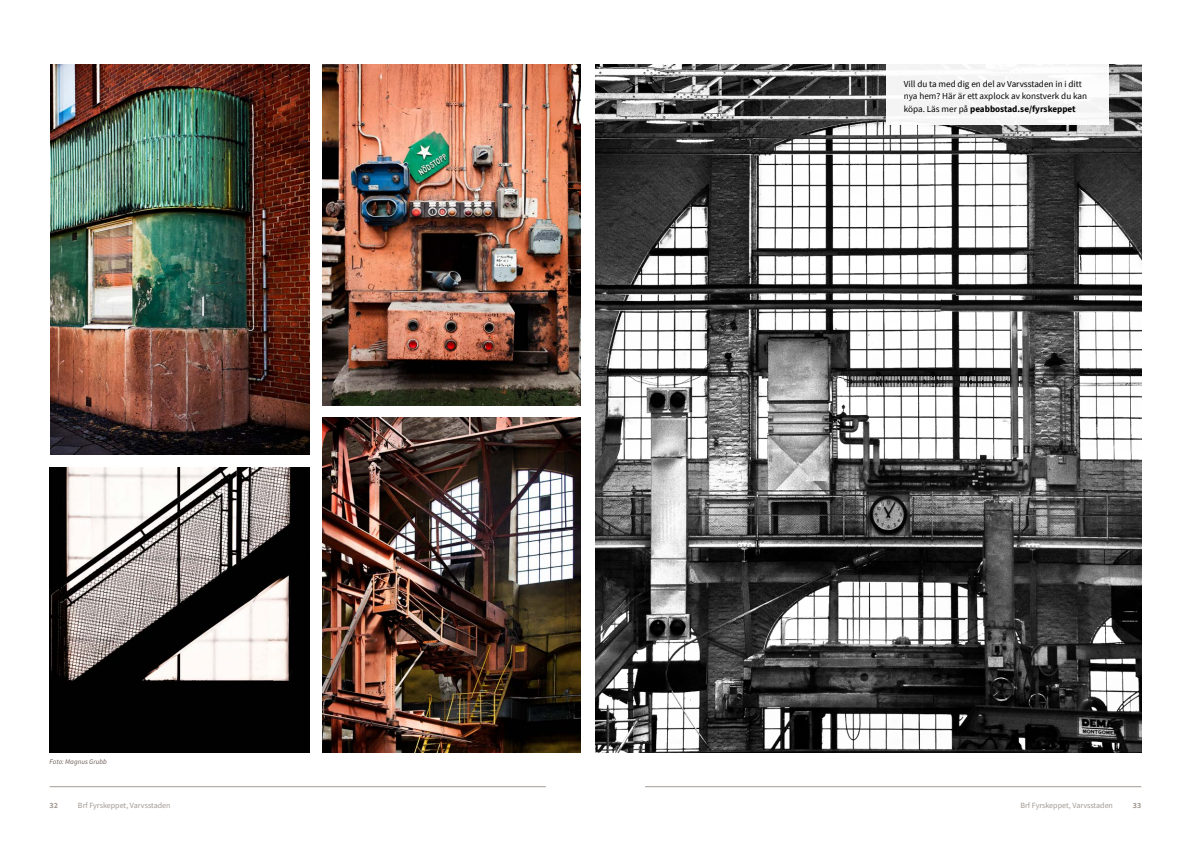
<style>
.page{position:relative;width:1191px;height:842px;background:#fff}
.page>*{position:absolute;margin:0;border:0;box-sizing:border-box;transform-origin:0 0}
.t1{font:9.1px "Source Sans Pro";color:#000}
.t2{font:700 9.1px "Source Sans Pro";color:#000}
.t3{font:8px "Source Sans Pro";color:#a29993}
.t4{font:700 8px "Source Sans Pro";color:#a29993}
.Fotorättigheter{font:italic 7px "Source Sans Pro";color:#6b5d56}
.s1{font-weight:400}
</style>
<div class="page">
<hr style="left:645px;top:786px;width:496px;height:1px;background:#a29993">
<hr style="left:50px;top:786px;width:496px;height:1px;background:#a29993">
<img style="left:50px;top:65px;width:259px;height:389px">
<img style="left:322px;top:65px;width:259px;height:341px">
<img style="left:322px;top:417px;width:259px;height:335px">
<img style="left:50px;top:467px;width:259px;height:285px">
<img style="left:595px;top:65px;width:546px;height:687px">
<div style="left:886px;top:47px;width:222px;height:78px;background:#f8f8f8"></div>
<p class="Fotorättigheter" style="left:50px;top:757px;width:59px">Foto: Magnus Grubb</p>
<p class="t1" style="left:904px;top:78px;width:179px">Vill du ta med dig en del av Varvsstaden in i ditt</p>
<p class="t1" style="left:904px;top:90px;width:185px">nya hem? Här är ett axplock av konstverk du kan</p>
<p class="t2" style="left:904px;top:103px;width:173px"><span class="s1">köpa. Läs mer på</span> peabbostad.se/fyrskeppet</p>
<p class="t4" style="left:50px;top:800px;width:10px">32</p>
<p class="t3" style="left:78px;top:800px;width:94px">Brf Fyrskeppet, Varvsstaden</p>
<p class="t3" style="left:1020px;top:800px;width:94px">Brf Fyrskeppet, Varvsstaden</p>
<p class="t4" style="left:1132px;top:800px;width:10px">33</p>
</div>
